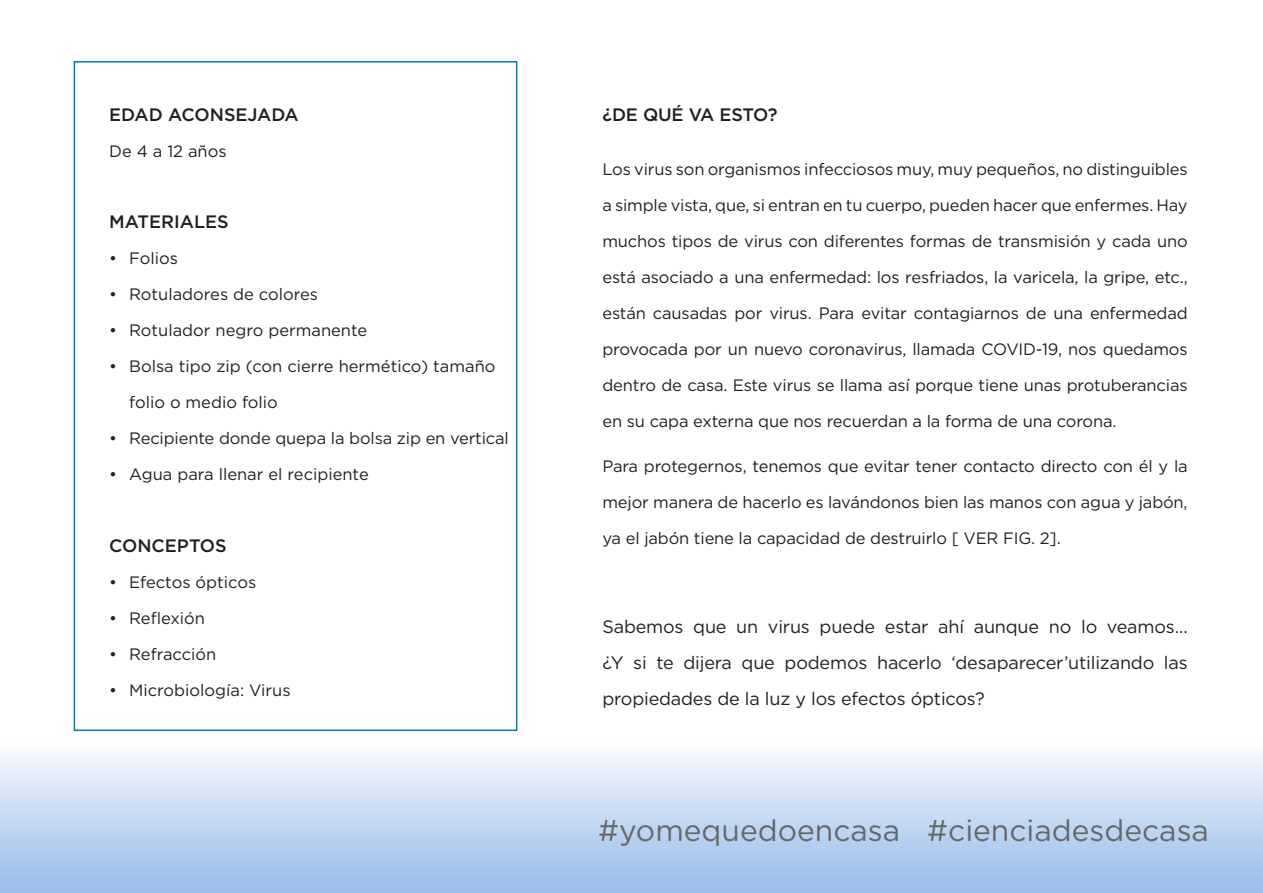
<style>
.page{position:relative;width:1263px;height:893px;background:#fff}
.page>*{position:absolute;margin:0;border:0;box-sizing:border-box;transform-origin:0 0}
.t1{font:30px "Gotham";color:#67676a}
.t2{font:18px/36px "Gotham";letter-spacing:-.01em;color:#231f20;text-align:justify}
.t3{font:500 18px "Gotham";color:#231f20}
.t4{font:16.5px/36px "Gotham";letter-spacing:-.01em;color:#231f20;text-align:justify}
</style>
<div class="page">
<div style="left:0;top:724px;width:1263px;height:169px;background:linear-gradient(to bottom,#fff,#96baea)"></div>
<hr style="left:1262px;top:724px;width:1px;height:169px;background:#5d95df">
<div style="left:74px;top:61px;width:443px;height:670px;border:2px solid #007faa"></div>
<p class="t3" style="left:109px;top:103px;width:191px">EDAD ACONSEJADA</p>
<p class="t4" style="left:109px;top:133px;width:119px">De 4 a 12 años</p>
<p class="t3" style="left:109px;top:210px;width:121px">MATERIALES</p>
<p class="t4" style="left:109px;top:240px;width:70px">• Folios</p>
<p class="t4" style="left:109px;top:276px;width:210px">• Rotuladores de colores</p>
<p class="t4" style="left:109px;top:312px;width:260px">• Rotulador negro permanente</p>
<p class="t4" style="left:129px;top:348px;width:368px;text-indent:-20px">• Bolsa tipo zip (con cierre hermético) tamaño folio o medio folio</p>
<p class="t4" style="left:109px;top:420px;width:401px">• Recipiente donde quepa la bolsa zip en vertical</p>
<p class="t4" style="left:109px;top:456px;width:261px">• Agua para llenar el recipiente</p>
<p class="t3" style="left:109px;top:533px;width:119px">CONCEPTOS</p>
<p class="t4" style="left:109px;top:563px;width:149px">• Efectos ópticos</p>
<p class="t4" style="left:109px;top:599px;width:97px">• Reflexión</p>
<p class="t4" style="left:109px;top:635px;width:109px">• Refracción</p>
<p class="t4" style="left:109px;top:671px;width:183px">• Microbiología: Virus</p>
<p class="t3" style="left:602px;top:103px;width:177px">¿DE QUÉ VA ESTO?</p>
<p class="t4" style="left:602px;top:151px;width:587px">Los virus son organismos infecciosos muy, muy pequeños, no distinguibles a simple vista, que, si entran en tu cuerpo, pueden hacer que enfermes. Hay muchos tipos de virus con diferentes formas de transmisión y cada uno está asociado a una enfermedad: los resfriados, la varicela, la gripe, etc., están causadas por virus. Para evitar contagiarnos de una enfermedad provocada por un nuevo coronavirus, llamada COVID-19, nos quedamos dentro de casa. Este virus se llama así porque tiene unas protuberancias en su capa externa que nos recuerdan a la forma de una corona.</p>
<p class="t4" style="left:602px;top:448px;width:587px">Para protegernos, tenemos que evitar tener contacto directo con él y la mejor manera de hacerlo es lavándonos bien las manos con agua y jabón, ya el jabón tiene la capacidad de destruirlo [ VER FIG. 2].</p>
<p class="t2" style="left:602px;top:608px;width:587px">Sabemos que un virus puede estar ahí aunque no lo veamos… ¿Y si te dijera que podemos hacerlo ‘desaparecer’utilizando las propiedades de la luz y los efectos ópticos?</p>
<p class="t1" style="left:598px;top:811px;width:612px">#yomequedoencasa #cienciadesdecasa</p>
</div>
